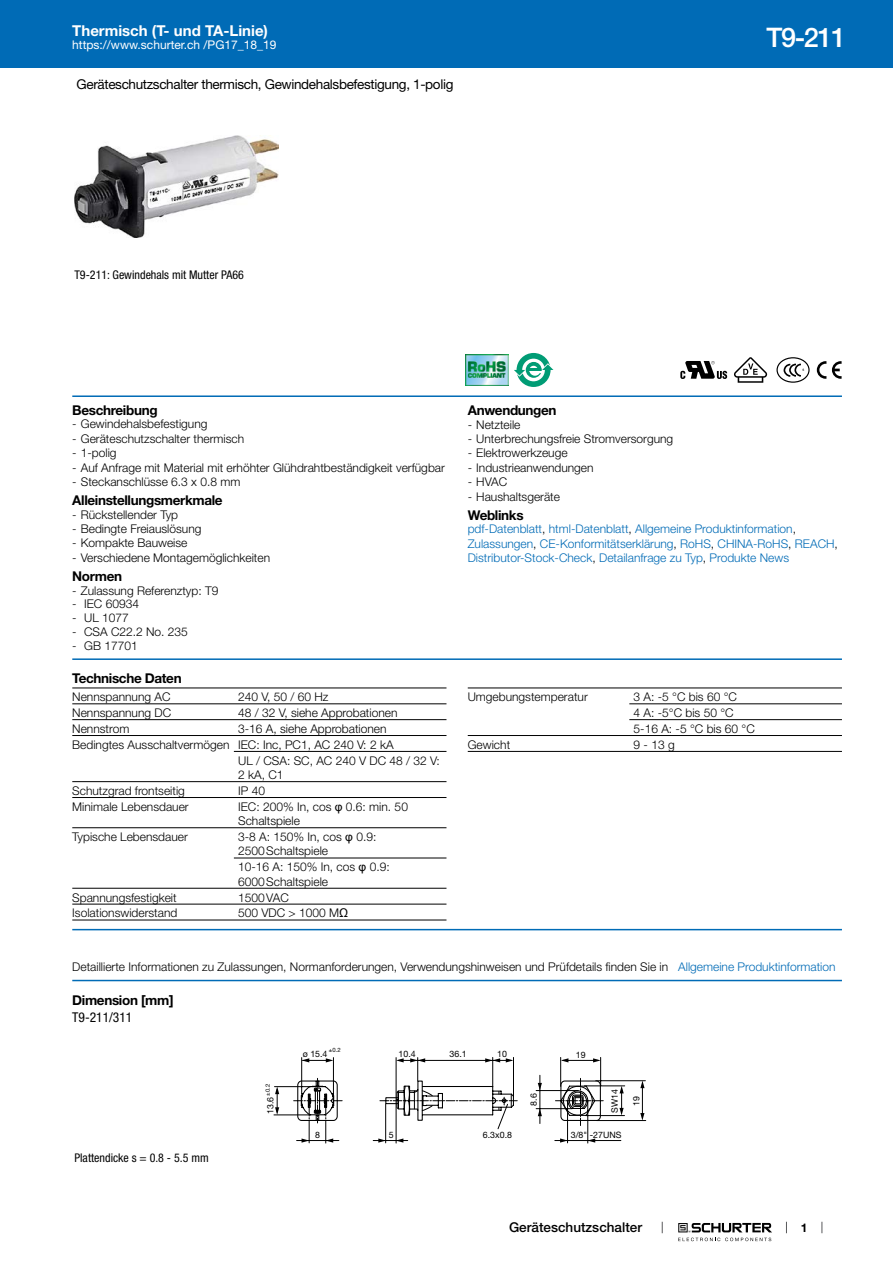
<style>
.page{position:relative;width:893px;height:1263px;background:#fff}
.page>*{position:absolute;margin:0;border:0;box-sizing:border-box;transform-origin:0 0}
.t1{font:500 27px "Helvetica Neue LT";color:#fff}
.t2{font:700 15px "Helvetica Neue LT";color:#fff}
.t3{font:700 13.5px "Helvetica Neue LT";letter-spacing:-.025em;color:#000}
.t4{font:13.5px "Helvetica Neue LT";letter-spacing:-.025em;color:#000}
.t5{font:500 13.5px "Helvetica Neue LT";color:#000}
.t6{font:condensed 13.5px "Helvetica Neue LT";color:#000}
.t7{font:300 12px/14.4px "Helvetica Neue LT";color:#000}
.t8{font:300 12px/14.4px "Helvetica Neue LT";color:#006bb6}
.t9{font:condensed 12px "Helvetica Neue LT";color:#000}
.t10{font:12px "Helvetica Neue LT";color:#fff}
.t11{font:700 12px "Helvetica Neue LT";color:#000}
.t12{font:8.85px "Helvetica Neue LT";color:#000}
.t13{font:5.85px "Helvetica Neue LT";color:#000}
.s1{font-family:"Arial Unicode MS";font-weight:400}
.s2{color:#000}
.s3{color:#006bb6}
</style>
<div class="page">
<svg style="left:678px;top:1223px;width:94px;height:18px"></svg>
<div style="left:0;top:0;width:893px;height:68px;background:#006bb6"></div>
<img style="left:75px;top:135px;width:203px;height:102px">
<img style="left:466px;top:354px;width:42px;height:32px">
<svg style="left:517px;top:353px;width:34px;height:34px"></svg>
<svg style="left:522px;top:359px;width:23px;height:22px"></svg>
<svg style="left:514px;top:362px;width:40px;height:15px"></svg>
<svg style="left:680px;top:361px;width:47px;height:18px"></svg>
<svg style="left:734px;top:357px;width:33px;height:26px"></svg>
<div style="left:776px;top:357px;width:34px;height:26px;border:1px solid #000;border-radius:50%"></div>
<svg style="left:783px;top:363px;width:21px;height:14px"></svg>
<svg style="left:817px;top:361px;width:9px;height:18px"></svg>
<svg style="left:832px;top:361px;width:10px;height:18px"></svg>
<hr style="left:72px;top:395px;width:770px;height:2px;background:#006bb6">
<hr style="left:72px;top:658px;width:770px;height:2px;background:#006bb6">
<hr style="left:72px;top:687px;width:374px;height:1px;background:#000">
<hr style="left:72px;top:703px;width:374px;height:1px;background:#000">
<hr style="left:72px;top:719px;width:374px;height:1px;background:#000">
<hr style="left:72px;top:735px;width:374px;height:1px;background:#000">
<hr style="left:234px;top:751px;width:212px;height:1px;background:#000">
<hr style="left:72px;top:781px;width:374px;height:1px;background:#000">
<hr style="left:72px;top:797px;width:374px;height:1px;background:#000">
<hr style="left:72px;top:827px;width:374px;height:1px;background:#000">
<hr style="left:234px;top:858px;width:212px;height:1px;background:#000">
<hr style="left:72px;top:888px;width:374px;height:1px;background:#000">
<hr style="left:72px;top:904px;width:374px;height:1px;background:#000">
<hr style="left:72px;top:920px;width:374px;height:1px;background:#000">
<hr style="left:468px;top:687px;width:374px;height:1px;background:#000">
<hr style="left:629px;top:703px;width:213px;height:1px;background:#000">
<hr style="left:629px;top:719px;width:213px;height:1px;background:#000">
<hr style="left:468px;top:735px;width:374px;height:1px;background:#000">
<hr style="left:468px;top:751px;width:374px;height:1px;background:#000">
<hr style="left:72px;top:929px;width:770px;height:1px;background:#006bb6">
<hr style="left:72px;top:980px;width:770px;height:1px;background:#006bb6">
<svg style="left:274px;top:1057px;width:372px;height:86px"></svg>
<p class="t2" style="left:72px;top:21px;width:197px">Thermisch (T- und TA-Linie)</p>
<p class="t10" style="left:72px;top:38px;width:206px">https://www.schurter.ch /PG17_18_19</p>
<p class="t4" style="left:77px;top:76px;width:378px">Geräteschutzschalter thermisch, Gewindehalsbefestigung, 1-polig</p>
<h1 class="t1" style="left:766px;top:21px;width:81px">T9-211</h1>
<p class="t9" style="left:74px;top:268px;width:171px">T9-211: Gewindehals mit Mutter PA66</p>
<p class="t3" style="left:72px;top:401px;width:87px">Beschreibung</p>
<p class="t7" style="left:72px;top:417px;width:137px">- Gewindehalsbefestigung</p>
<p class="t7" style="left:72px;top:431px;width:173px">- Geräteschutzschalter thermisch</p>
<p class="t7" style="left:72px;top:445px;width:46px">- 1‑polig</p>
<p class="t7" style="left:72px;top:460px;width:374px">- Auf Anfrage mit Material mit erhöhter Glühdrahtbeständigkeit verfügbar</p>
<p class="t7" style="left:72px;top:474px;width:170px">- Steckanschlüsse 6.3 x 0.8 mm</p>
<p class="t3" style="left:72px;top:492px;width:152px">Alleinstellungsmerkmale</p>
<p class="t7" style="left:72px;top:507px;width:107px">- Rückstellender Typ</p>
<p class="t7" style="left:72px;top:521px;width:131px">- Bedingte Freiauslösung</p>
<p class="t7" style="left:72px;top:536px;width:117px">- Kompakte Bauweise</p>
<p class="t7" style="left:72px;top:550px;width:199px">- Verschiedene Montagemöglichkeiten</p>
<p class="t3" style="left:72px;top:568px;width:51px">Normen</p>
<p class="t7" style="left:72px;top:583px;width:148px">- Zulassung Referenztyp: T9</p>
<p class="t7" style="left:72px;top:597px;width:68px">- IEC 60934</p>
<p class="t7" style="left:72px;top:610px;width:58px">- UL 1077</p>
<p class="t7" style="left:72px;top:624px;width:117px">- CSA C22.2 No. 235</p>
<p class="t7" style="left:72px;top:638px;width:67px">- GB 17701</p>
<p class="t3" style="left:72px;top:670px;width:111px">Technische Daten</p>
<p class="t7" style="left:72px;top:689px;width:100px">Nennspannung AC</p>
<p class="t7" style="left:238px;top:689px;width:92px">240 V, 50 / 60 Hz</p>
<p class="t7" style="left:72px;top:705px;width:100px">Nennspannung DC</p>
<p class="t7" style="left:238px;top:705px;width:161px">48 / 32 V, siehe Approbationen</p>
<p class="t7" style="left:72px;top:721px;width:59px">Nennstrom</p>
<p class="t7" style="left:238px;top:721px;width:150px">3-16 A, siehe Approbationen</p>
<p class="t7" style="left:72px;top:737px;width:323px">Bedingtes Ausschaltvermögen IEC: Inc, PC1, AC 240 V: 2 kA</p>
<p class="t7" style="left:238px;top:753px;width:203px">UL / CSA: SC, AC 240 V DC 48 / 32 V:</p>
<p class="t7" style="left:238px;top:767px;width:47px">2 kA, C1</p>
<p class="t7" style="left:72px;top:783px;width:114px">Schutzgrad frontseitig</p>
<p class="t7" style="left:238px;top:783px;width:28px">IP 40</p>
<p class="t7" style="left:72px;top:799px;width:118px">Minimale Lebensdauer</p>
<p class="t7" style="left:238px;top:799px;width:171px">IEC: 200% In, cos <span class="s1">φ</span> 0.6: min. 50<br>Schaltspiele</p>
<p class="t7" style="left:72px;top:829px;width:117px">Typische Lebensdauer</p>
<p class="t7" style="left:238px;top:829px;width:140px">3-8 A: 150% In, cos <span class="s1">φ</span> 0.9:<br>2500Schaltspiele</p>
<p class="t7" style="left:238px;top:859px;width:153px">10-16 A: 150% In, cos <span class="s1">φ</span> 0.9:<br>6000Schaltspiele</p>
<p class="t7" style="left:72px;top:890px;width:106px">Spannungsfestigkeit</p>
<p class="t7" style="left:238px;top:890px;width:52px">1500VAC</p>
<p class="t7" style="left:72px;top:906px;width:107px">Isolationswiderstand</p>
<p class="t7" style="left:238px;top:906px;width:112px">500 VDC &gt; 1000 M<span class="s1">Ω</span></p>
<p class="t3" style="left:468px;top:402px;width:90px">Anwendungen</p>
<p class="t7" style="left:468px;top:417px;width:54px">- Netzteile</p>
<p class="t7" style="left:468px;top:431px;width:207px">- Unterbrechungsfreie Stromversorgung</p>
<p class="t7" style="left:468px;top:446px;width:101px">- Elektrowerkzeuge</p>
<p class="t7" style="left:468px;top:460px;width:127px">- Industrieanwendungen</p>
<p class="t7" style="left:468px;top:474px;width:41px">- HVAC</p>
<p class="t7" style="left:468px;top:489px;width:94px">- Haushaltsgeräte</p>
<p class="t3" style="left:468px;top:506px;width:57px">Weblinks</p>
<p class="t8" style="left:468px;top:522px;width:372px">pdf-Datenblatt<span class="s2">,</span> html-Datenblatt<span class="s2">,</span> Allgemeine Produktinformation<span class="s2">,<br></span>Zulassungen<span class="s2">,</span> CE-Konformitätserklärung<span class="s2">,</span> RoHS<span class="s2">,</span> CHINA-RoHS<span class="s2">,</span> REACH<span class="s2">,<br></span>Distributor-Stock-Check<span class="s2">,</span> Detailanfrage zu Typ<span class="s2">,</span> Produkte News</p>
<p class="t7" style="left:468px;top:689px;width:122px">Umgebungstemperatur</p>
<p class="t7" style="left:634px;top:689px;width:123px;line-height:15.9px">3 A: -5 °C bis 60 °C<br>4 A: -5°C bis 50 °C<br>5-16 A: -5 °C bis 60 °C</p>
<p class="t7" style="left:468px;top:737px;width:44px">Gewicht</p>
<p class="t7" style="left:634px;top:737px;width:43px">9 - 13 g</p>
<p class="t7" style="left:72px;top:959px;width:765px">Detaillierte Informationen zu Zulassungen, Normanforderungen, Verwendungshinweisen und Prüfdetails finden Sie in <span class="s3">Allgemeine Produktinformation</span></p>
<p class="t3" style="left:72px;top:991px;width:103px">Dimension [mm]</p>
<p class="t6" style="left:72px;top:1009px;width:62px">T9-211/311</p>
<p class="t12" style="left:303px;top:1048px;width:26px">ø 15.4</p>
<p class="t12" style="left:399px;top:1048px;width:19px">10.4</p>
<p class="t12" style="left:449px;top:1048px;width:19px">36.1</p>
<p class="t12" style="left:497px;top:1048px;width:11px">10</p>
<p class="t12" style="left:576px;top:1049px;width:11px">19</p>
<p class="t13" style="left:329px;top:1046px;width:13px">±0.2</p>
<p class="t13" style="left:264px;top:1096px;width:13px;rotate:-90deg">±0.2</p>
<p class="t12" style="left:265px;top:1114px;width:19px;rotate:-90deg">13.6</p>
<p class="t12" style="left:528px;top:1106px;width:14px;rotate:-90deg">8.6</p>
<p class="t12" style="left:609px;top:1113px;width:25px;rotate:-90deg">SW14</p>
<p class="t12" style="left:631px;top:1105px;width:11px;rotate:-90deg">19</p>
<p class="t9" style="left:74px;top:1150px;width:136px">Plattendicke s = 0.8 - 5.5 mm</p>
<p class="t12" style="left:315px;top:1129px;width:6px">8</p>
<p class="t12" style="left:389px;top:1129px;width:6px">5</p>
<p class="t12" style="left:483px;top:1129px;width:31px">6.3x0.8</p>
<p class="t12" style="left:571px;top:1129px;width:52px">3/8" -27UNS</p>
<p class="t5" style="left:509px;top:1219px;width:135px">Geräteschutzschalter</p>
<p class="t11" style="left:801px;top:1220px;width:8px">1</p>
</div>
